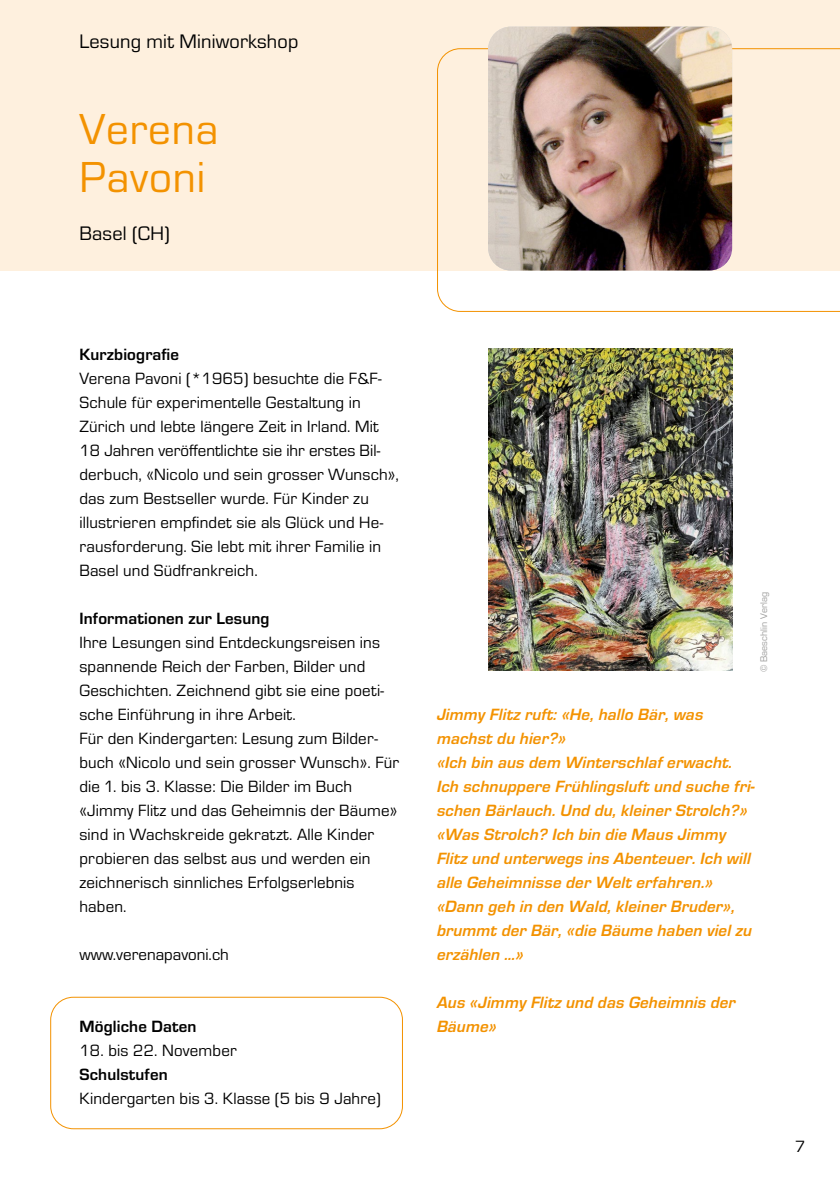
<style>
.page{position:relative;width:840px;height:1191px;background:#fff}
.page>*{position:absolute;margin:0;border:0;box-sizing:border-box;transform-origin:0 0}
.t1{font:45px/48px "Eurostile";letter-spacing:.02em;color:#f39200}
.t2{font:20.2px "Eurostile";letter-spacing:.01em;color:#000}
.t3{font:16.8px/24px "Eurostile";letter-spacing:.01em;color:#000}
.t4{font:italic 700 16.8px/24px "Eurostile";letter-spacing:.01em;color:#f39200}
.t5{font:700 16.8px "Eurostile";letter-spacing:.01em;color:#000}
.t6{font:10px "Eurostile";letter-spacing:.01em;color:#9d9d9c}
</style>
<div class="page">
<div style="left:0;top:0;width:839px;height:270px;background:#fef0de"></div>
<svg style="left:437px;top:48px;width:402px;height:264px"></svg>
<div style="left:50px;top:996px;width:353px;height:133px;border:1px solid #f39200;border-radius:23px"></div>
<img style="left:488px;top:27px;width:243px;height:243px">
<img style="left:488px;top:349px;width:243px;height:322px">
<p class="t2" style="left:79px;top:28px;width:220px">Lesung mit Miniworkshop</p>
<h1 class="t1" style="left:79px;top:103px;width:140px">Verena<br>Pavoni</h1>
<p class="t2" style="left:79px;top:220px;width:92px">Basel (CH)</p>
<p class="t5" style="left:79px;top:342px;width:101px">Kurzbiografie</p>
<p class="t3" style="left:79px;top:366px;width:321px">Verena Pavoni (*1965) besuchte die F&amp;F-Schule für experimentelle Gestaltung in Zürich und lebte längere Zeit in Irland. Mit 18 Jahren veröffentlichte sie ihr erstes Bil&shy;derbuch, «Nicolo und sein grosser Wunsch», das zum Bestseller wurde. Für Kinder zu illustrieren empfindet sie als Glück und He&shy;rausforderung. Sie lebt mit ihrer Familie in Basel und Südfrankreich.</p>
<p class="t5" style="left:79px;top:606px;width:191px">Informationen zur Lesung</p>
<p class="t3" style="left:79px;top:630px;width:321px">Ihre Lesungen sind Entdeckungsreisen ins spannende Reich der Farben, Bilder und Geschichten. Zeichnend gibt sie eine poeti&shy;sche Einführung in ihre Arbeit.<br>Für den Kindergarten: Lesung zum Bilder&shy;buch «Nicolo und sein grosser Wunsch». Für die 1. bis 3. Klasse: Die Bilder im Buch «Jimmy Flitz und das Geheimnis der Bäume» sind in Wachskreide gekratzt. Alle Kinder probieren das selbst aus und werden ein zeichnerisch sinnliches Erfolgserlebnis haben.</p>
<p class="t3" style="left:79px;top:942px;width:151px">www.verenapavoni.ch</p>
<p class="t6" style="left:756px;top:672px;width:82px;rotate:-90deg">© Baeschlin Verlag</p>
<p class="t4" style="left:437px;top:702px;width:319px">Jimmy Flitz ruft: «He, hallo Bär, was machst du hier?»<br>«Ich bin aus dem Winterschlaf erwacht.<br>Ich schnuppere Frühlingsluft und suche fri&shy;schen Bärlauch. Und du, kleiner Strolch?» «Was Strolch? Ich bin die Maus Jimmy Flitz und unterwegs ins Abenteuer. Ich will alle Geheimnisse der Welt erfahren.» «Dann geh in den Wald, kleiner Bruder», brummt der Bär, «die Bäume haben viel zu erzählen …»</p>
<p class="t4" style="left:437px;top:990px;width:300px">Aus «Jimmy Flitz und das Geheimnis der</p>
<p class="t5" style="left:79px;top:1014px;width:118px">Mögliche Daten</p>
<p class="t4" style="left:437px;top:1014px;width:61px">Bäume»</p>
<p class="t3" style="left:79px;top:1038px;width:159px">18. bis 22. November</p>
<p class="t5" style="left:79px;top:1062px;width:90px">Schulstufen</p>
<p class="t3" style="left:79px;top:1086px;width:303px">Kindergarten bis 3. Klasse (5 bis 9 Jahre)</p>
<p class="t3" style="left:794px;top:1134px;width:12px">7</p>
</div>
